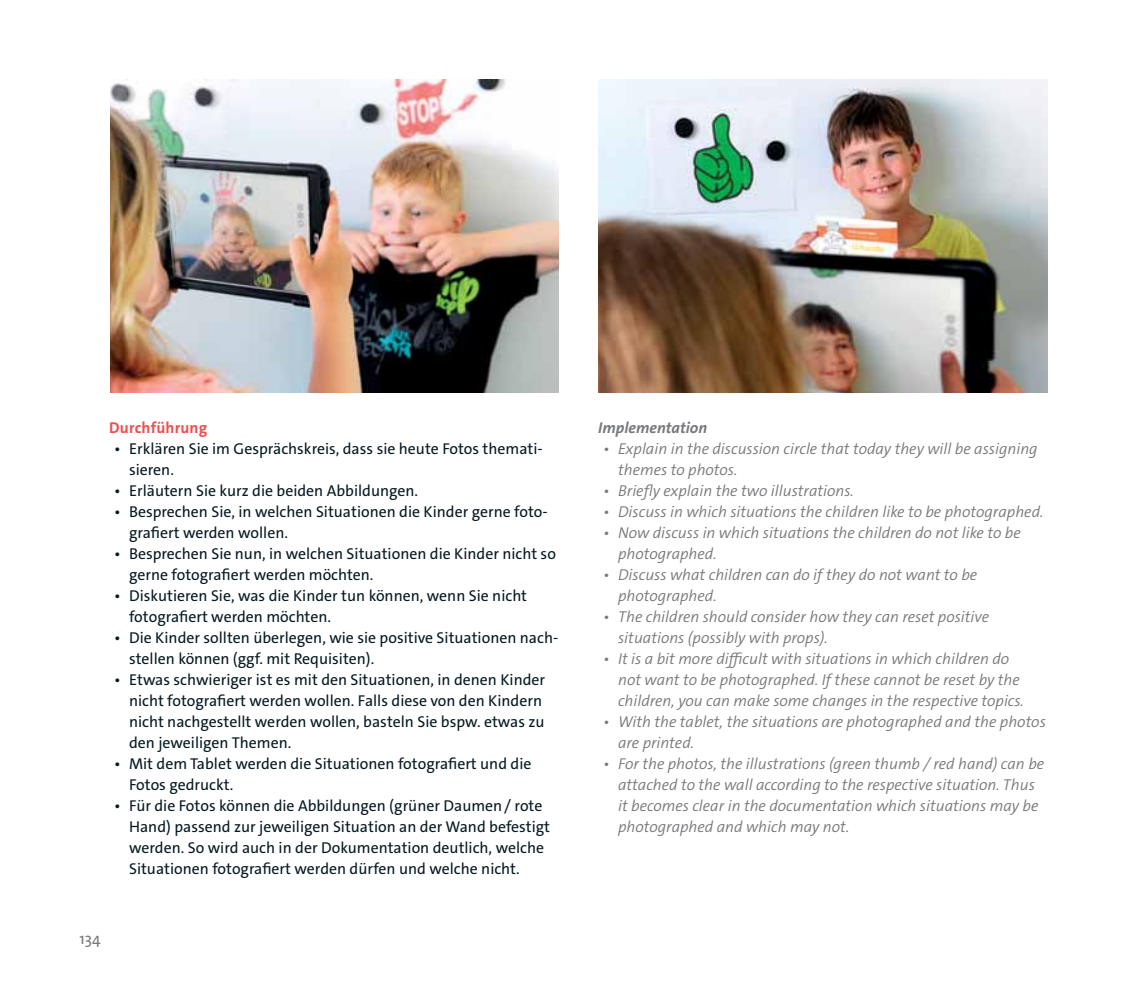
<style>
.page{position:relative;width:1127px;height:993px;background:#fff}
.page>*{position:absolute;margin:0;border:0;box-sizing:border-box;transform-origin:0 0}
.t1{font:15.75px/21px "The Sans C4 s";color:#051922}
.t2{font:italic 300 15.75px/21px "The Sans C4 s";color:#77787b}
.t3{font:italic 700 15.75px "The Sans C4 s";color:#77787b}
.t4{font:700 15.75px "The Sans C4 s";letter-spacing:.01em;color:#f04e4f}
.t5{font:15.75px "The Sans C4 s";color:#77787b}
</style>
<div class="page">
<img style="left:110px;top:79px;width:448px;height:313px">
<img style="left:598px;top:79px;width:449px;height:313px">
<p class="t4" style="left:109px;top:421px;width:99px">Durchführung</p>
<p class="t1" style="left:129px;top:439px;width:415px;text-indent:-15px">• Erklären Sie im Gesprächskreis, dass sie heute Fotos themati&shy;sieren.</p>
<p class="t1" style="left:114px;top:481px;width:305px">• Erläutern Sie kurz die beiden Abbildungen.</p>
<p class="t1" style="left:129px;top:502px;width:420px;text-indent:-15px">• Besprechen Sie, in welchen Situationen die Kinder gerne foto&shy;grafiert werden wollen.</p>
<p class="t1" style="left:129px;top:544px;width:428px;text-indent:-15px">• Besprechen Sie nun, in welchen Situationen die Kinder nicht so gerne fotografiert werden möchten.</p>
<p class="t1" style="left:129px;top:586px;width:399px;text-indent:-15px">• Diskutieren Sie, was die Kinder tun können, wenn Sie nicht fotografiert werden möchten.</p>
<p class="t1" style="left:129px;top:628px;width:430px;text-indent:-15px">• Die Kinder sollten überlegen, wie sie positive Situationen nach&shy;stellen können (ggf. mit Requisiten).</p>
<p class="t1" style="left:129px;top:670px;width:417px;text-indent:-15px">• Etwas schwieriger ist es mit den Situationen, in denen Kinder nicht fotografiert werden wollen. Falls diese von den Kindern nicht nachgestellt werden wollen, basteln Sie bspw. etwas zu den jeweiligen Themen.</p>
<p class="t1" style="left:129px;top:754px;width:404px;text-indent:-15px">• Mit dem Tablet werden die Situationen fotografiert und die<br>Fotos gedruckt.</p>
<p class="t1" style="left:129px;top:796px;width:422px;text-indent:-15px">• Für die Fotos können die Abbildungen (grüner Daumen / rote Hand) passend zur jeweiligen Situation an der Wand befestigt werden. So wird auch in der Dokumentation deutlich, welche Situationen fotografiert werden dürfen und welche nicht.</p>
<p class="t5" style="left:79px;top:932px;width:23px">134</p>
<p class="t3" style="left:598px;top:421px;width:110px">Implementation</p>
<p class="t2" style="left:618px;top:439px;width:421px;text-indent:-15px">• Explain in the discussion circle that today they will be assigning themes to photos.</p>
<p class="t2" style="left:603px;top:481px;width:252px">• Briefly explain the two illustrations.</p>
<p class="t2" style="left:603px;top:502px;width:441px">• Discuss in which situations the children like to be photographed.</p>
<p class="t2" style="left:618px;top:523px;width:404px;text-indent:-15px">• Now discuss in which situations the children do not like to be photographed.</p>
<p class="t2" style="left:618px;top:565px;width:360px;text-indent:-15px">• Discuss what children can do if they do not want to be photographed.</p>
<p class="t2" style="left:618px;top:607px;width:372px;text-indent:-15px">• The children should consider how they can reset positive situations (possibly with props).</p>
<p class="t2" style="left:618px;top:649px;width:407px;text-indent:-15px">• It is a bit more difficult with situations in which children do not want to be photographed. If these cannot be reset by the children, you can make some changes in the respective topics.</p>
<p class="t2" style="left:618px;top:712px;width:429px;text-indent:-15px">• With the tablet, the situations are photographed and the photos are printed.</p>
<p class="t2" style="left:618px;top:754px;width:427px;text-indent:-15px">• For the photos, the illustrations (green thumb / red hand) can be attached to the wall according to the respective situation. Thus it becomes clear in the documentation which situations may be photographed and which may not.</p>
</div>
